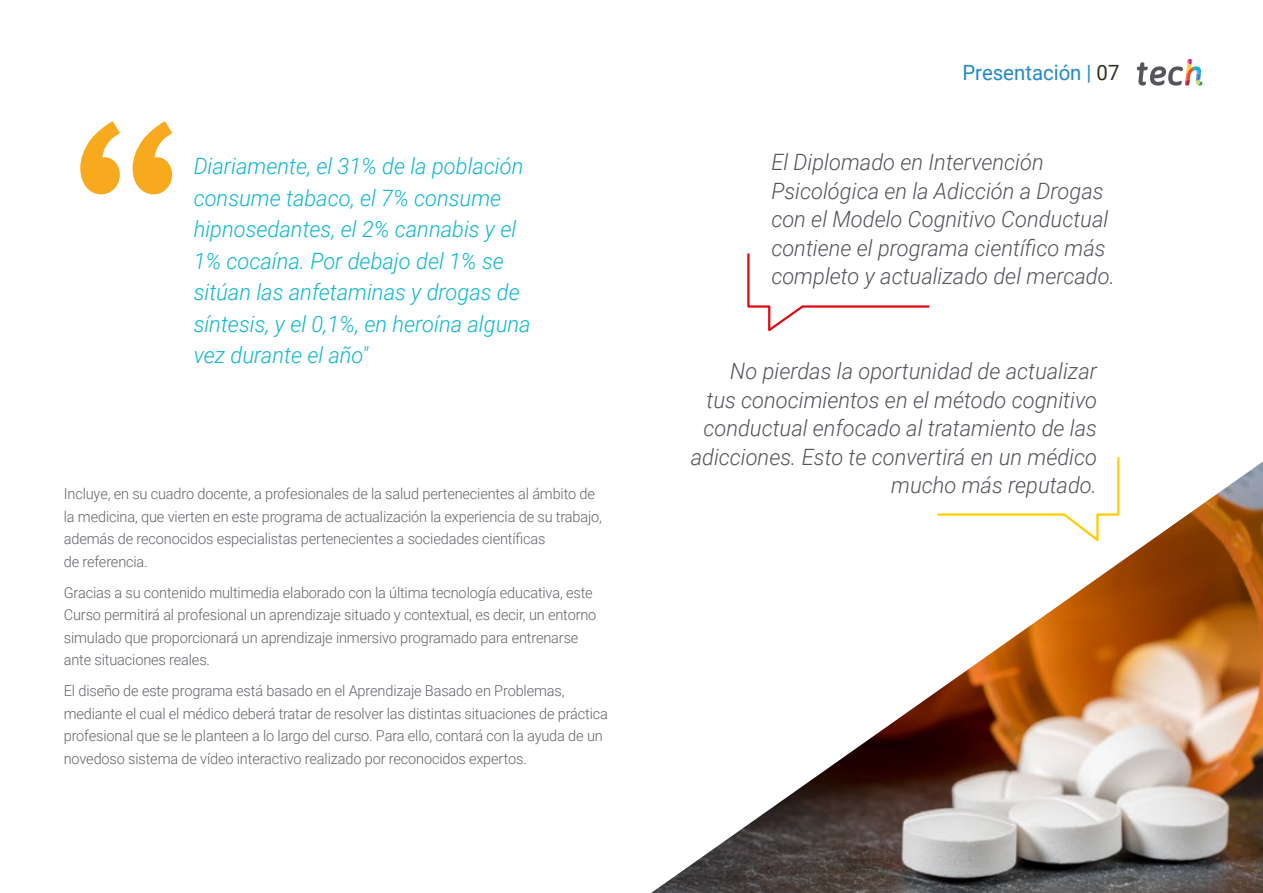
<style>
.page{position:relative;width:1263px;height:893px;background:#fff}
.page>*{position:absolute;margin:0;border:0;box-sizing:border-box;transform-origin:0 0}
.t1{font:italic 300 22.5px/28.5px "Roboto";color:#52555b}
.t2{font:italic 300 22.5px/31.5px "Roboto";color:#0fb6cf}
.t3{font:21px "Roboto";color:#2488c9}
.t4{font:300 15px/22.5px "Roboto";letter-spacing:-.01em;color:#61646a}
.s1{color:#2588c9}
.s2{color:#312e20}
</style>
<div class="page">
<svg style="left:1137px;top:59px;width:65px;height:27px"></svg>
<svg style="left:80px;top:121px;width:92px;height:73px"></svg>
<svg style="left:747px;top:253px;width:183px;height:79px"></svg>
<img style="left:651px;top:461px;width:612px;height:432px">
<h2 class="t3" style="left:962px;top:57px;width:159px">Presentación <span class="s1">|</span> <span class="s2">07</span></h2>
<h1 class="t2" style="left:194px;top:150px;width:338px">Diariamente, el 31% de la población consume tabaco, el 7% consume hipnosedantes, el 2% cannabis y el<br>1% cocaína. Por debajo del 1% se sitúan las anfetaminas y drogas de síntesis, y el 0,1%, en heroína alguna vez durante el año"</h1>
<h1 class="t1" style="left:771px;top:147px;width:345px">El Diplomado en Intervención Psicológica en la Adicción a Drogas con el Modelo Cognitivo Conductual contiene el programa científico más completo y actualizado del mercado.</h1>
<h1 class="t1" style="left:691px;top:356px;width:408px;text-align:right">No pierdas la oportunidad de actualizar<br>tus conocimientos en el método cognitivo conductual enfocado al tratamiento de las adicciones. Esto te convertirá en un médico mucho más reputado.</h1>
<p class="t4" style="left:64px;top:482px;width:540px">Incluye, en su cuadro docente, a profesionales de la salud pertenecientes al ámbito de la medicina, que vierten en este programa de actualización la experiencia de su trabajo, además de reconocidos especialistas pertenecientes a sociedades científicas<br>de referencia.</p>
<p class="t4" style="left:64px;top:581px;width:534px">Gracias a su contenido multimedia elaborado con la última tecnología educativa, este Curso permitirá al profesional un aprendizaje situado y contextual, es decir, un entorno simulado que proporcionará un aprendizaje inmersivo programado para entrenarse ante situaciones reales.</p>
<p class="t4" style="left:64px;top:679px;width:546px">El diseño de este programa está basado en el Aprendizaje Basado en Problemas, mediante el cual el médico deberá tratar de resolver las distintas situaciones de práctica profesional que se le planteen a lo largo del curso. Para ello, contará con la ayuda de un novedoso sistema de vídeo interactivo realizado por reconocidos expertos.</p>
</div>
